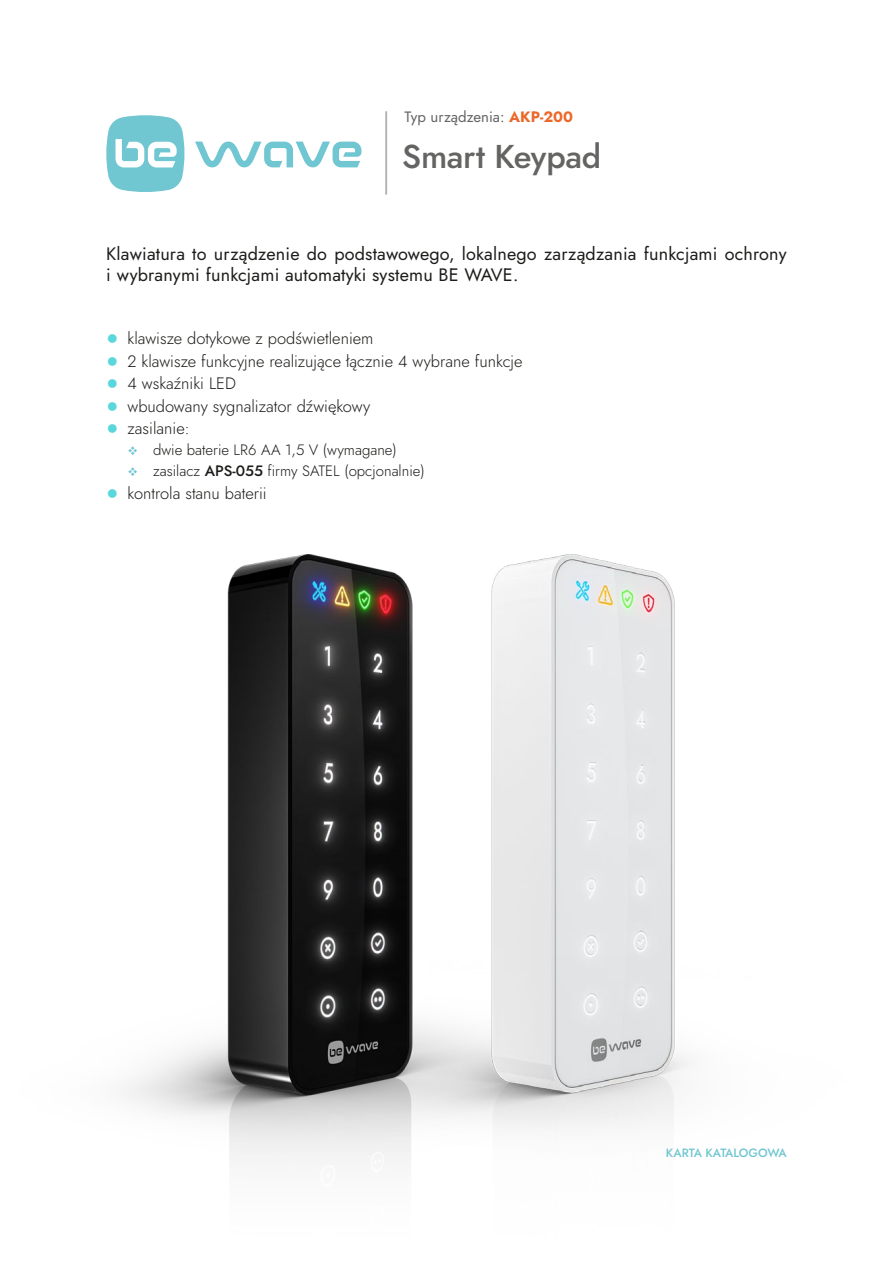
<style>
.page{position:relative;width:893px;height:1263px;background:#fff}
.page>*{position:absolute;margin:0;border:0;box-sizing:border-box;transform-origin:0 0}
.t1{font:500 33px "Jost";letter-spacing:-.01em;color:#646463}
.t2{font:18px/21.6px "Jost";letter-spacing:.01em;color:#1d1d1b}
.t3{font:300 16.5px/22.5px "Jost";color:#1d1d1b}
.t4{font:300 15px/21px "Jost";color:#1d1d1b}
.t5{font:15px "Jost";color:#646463}
.t6{font:500 12px "Jost";color:#70c6d1}
.s1{font-weight:700;color:#ec682a}
.s2{font-weight:500}
</style>
<div class="page">
<img style="left:123px;top:558px;width:160px;height:603px">
<img style="left:283px;top:555px;width:408px;height:607px">
<hr style="left:385px;top:111px;width:2px;height:84px;background:#b2b2b2">
<svg style="left:195px;top:142px;width:166px;height:25px"></svg>
<svg style="left:106px;top:115px;width:79px;height:77px"></svg>
<p class="t5" style="left:404px;top:107px;width:170px">Typ urządzenia: <span class="s1">AKP-200</span></p>
<h1 class="t1" style="left:402px;top:134px;width:201px">Smart Keypad</h1>
<p class="t2" style="left:106px;top:243px;width:682px">Klawiatura to urządzenie do podstawowego, lokalnego zarządzania funkcjami ochrony i wybranymi funkcjami automatyki systemu BE WAVE.</p>
<p class="t3" style="left:128px;top:327px;width:397px">klawisze dotykowe z podświetleniem<br>2 klawisze funkcyjne realizujące łącznie 4 wybrane funkcje<br>4 wskaźniki LED<br>wbudowany sygnalizator dźwiękowy<br>zasilanie:</p>
<p class="t4" style="left:153px;top:440px;width:273px">dwie baterie LR6 AA 1,5 V (wymagane) zasilacz <span class="s2">APS-055</span> firmy SATEL (opcjonalnie)</p>
<p class="t3" style="left:128px;top:482px;width:141px">kontrola stanu baterii</p>
<p class="t6" style="left:666px;top:1144px;width:122px">KARTA KATALOGOWA</p>
</div>
